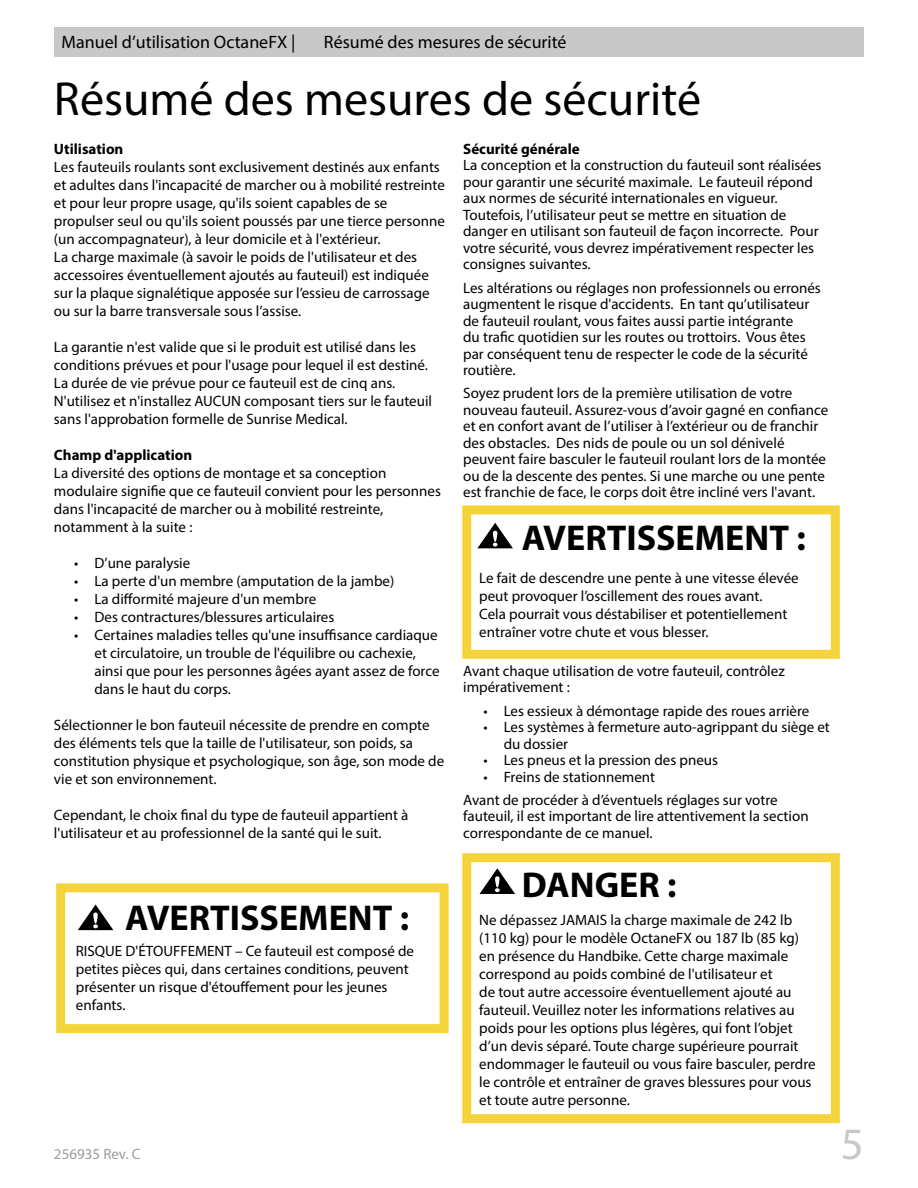
<style>
.page{position:relative;width:918px;height:1188px;background:#fff}
.page>*{position:absolute;margin:0;border:0;box-sizing:border-box;transform-origin:0 0}
.t1{font:48px "Myriad Pro";color:#000}
.t2{font:45px "Myriad Pro";color:#c9c8c8}
.t3{font:700 36px "Myriad Pro";color:#000}
.t4{font:18px "Myriad Pro";color:#000}
.t5{font:15px/18px "Myriad Pro";color:#000}
.t6{font:700 15px "Myriad Pro";color:#000}
.t7{font:15px "Myriad Pro";color:#9b9b9a}
</style>
<div class="page">
<div style="left:54px;top:27px;width:810px;height:29px;background:#c9c8c8"></div>
<svg style="left:56px;top:883px;width:393px;height:150px"></svg>
<svg style="left:78px;top:904px;width:35px;height:26px"></svg>
<svg style="left:462px;top:505px;width:378px;height:154px"></svg>
<svg style="left:477px;top:523px;width:36px;height:25px"></svg>
<svg style="left:462px;top:853px;width:378px;height:270px"></svg>
<svg style="left:480px;top:868px;width:35px;height:26px"></svg>
<p class="t4" style="left:62px;top:33px;width:235px">Manuel d’utilisation OctaneFX |</p>
<h1 class="t1" style="left:54px;top:75px;width:649px">Résumé des mesures de sécurité</h1>
<p class="t4" style="left:324px;top:33px;width:244px">Résumé des mesures de sécurité</p>
<p class="t6" style="left:54px;top:143px;width:71px">Utilisation</p>
<p class="t5" style="left:54px;top:158px;width:392px">Les fauteuils roulants sont exclusivement destinés aux enfants et adultes dans l'incapacité de marcher ou à mobilité restreinte et pour leur propre usage, qu'ils soient capables de se propulser seul ou qu'ils soient poussés par une tierce personne (un accompagnateur), à leur domicile et à l'extérieur.<br>La charge maximale (à savoir le poids de l'utilisateur et des accessoires éventuellement ajoutés au fauteuil) est indiquée sur la plaque signalétique apposée sur l’essieu de carrossage ou sur la barre transversale sous l’assise.</p>
<p class="t5" style="left:54px;top:338px;width:380px">La garantie n'est valide que si le produit est utilisé dans les conditions prévues et pour l'usage pour lequel il est destiné.<br>La durée de vie prévue pour ce fauteuil est de cinq ans.<br>N'utilisez et n'installez AUCUN composant tiers sur le fauteuil sans l'approbation formelle de Sunrise Medical.</p>
<p class="t6" style="left:54px;top:449px;width:140px">Champ d'application</p>
<p class="t5" style="left:54px;top:464px;width:388px">La diversité des options de montage et sa conception modulaire signifie que ce fauteuil convient pour les personnes dans l'incapacité de marcher ou à mobilité restreinte, notamment à la suite :</p>
<p class="t5" style="left:74px;top:554px;width:118px">• D’une paralysie</p>
<p class="t5" style="left:74px;top:572px;width:322px">• La perte d'un membre (amputation de la jambe)</p>
<p class="t5" style="left:74px;top:590px;width:244px">• La difformité majeure d'un membre</p>
<p class="t5" style="left:74px;top:608px;width:262px">• Des contractures/blessures articulaires</p>
<p class="t5" style="left:94px;top:626px;width:347px;text-indent:-20px">• Certaines maladies telles qu'une insuffisance cardiaque et circulatoire, un trouble de l'équilibre ou cachexie, ainsi que pour les personnes âgées ayant assez de force dans le haut du corps.</p>
<p class="t5" style="left:54px;top:716px;width:392px">Sélectionner le bon fauteuil nécessite de prendre en compte des éléments tels que la taille de l'utilisateur, son poids, sa constitution physique et psychologique, son âge, son mode de vie et son environnement.</p>
<p class="t5" style="left:54px;top:806px;width:356px">Cependant, le choix final du type de fauteuil appartient à l'utilisateur et au professionnel de la santé qui le suit.</p>
<h3 class="t3" style="left:125px;top:904px;width:285px">AVERTISSEMENT :</h3>
<p class="t5" style="left:76px;top:943px;width:340px">RISQUE D'ÉTOUFFEMENT – Ce fauteuil est composé de petites pièces qui, dans certaines conditions, peuvent présenter un risque d'étouffement pour les jeunes enfants.</p>
<p class="t7" style="left:54px;top:1146px;width:88px">256935 Rev. C</p>
<p class="t6" style="left:463px;top:143px;width:118px">Sécurité générale</p>
<p class="t5" style="left:463px;top:158px;width:360px;line-height:16.5px">La conception et la construction du fauteuil sont réalisées pour garantir une sécurité maximale. Le fauteuil répond aux normes de sécurité internationales en vigueur.<br>Toutefois, l’utilisateur peut se mettre en situation de danger en utilisant son fauteuil de façon incorrecte. Pour votre sécurité, vous devrez impérativement respecter les consignes suivantes.</p>
<p class="t5" style="left:463px;top:280px;width:359px;line-height:16.5px">Les altérations ou réglages non professionnels ou erronés augmentent le risque d'accidents. En tant qu’utilisateur de fauteuil roulant, vous faites aussi partie intégrante<br>du trafic quotidien sur les routes ou trottoirs. Vous êtes par conséquent tenu de respecter le code de la sécurité routière.</p>
<p class="t5" style="left:463px;top:386px;width:367px;line-height:16.5px">Soyez prudent lors de la première utilisation de votre nouveau fauteuil. Assurez-vous d’avoir gagné en confiance et en confort avant de l’utiliser à l’extérieur ou de franchir des obstacles. Des nids de poule ou un sol dénivelé peuvent faire basculer le fauteuil roulant lors de la montée ou de la descente des pentes. Si une marche ou une pente est franchie de face, le corps doit être incliné vers l'avant.</p>
<h3 class="t3" style="left:522px;top:524px;width:285px">AVERTISSEMENT :</h3>
<p class="t5" style="left:479px;top:570px;width:321px">Le fait de descendre une pente à une vitesse élevée peut provoquer l’oscillement des roues avant.<br>Cela pourrait vous déstabiliser et potentiellement entraîner votre chute et vous blesser.</p>
<p class="t5" style="left:463px;top:663px;width:323px;line-height:16.5px">Avant chaque utilisation de votre fauteuil, contrôlez impérativement :</p>
<p class="t5" style="left:483px;top:702px;width:327px">• Les essieux à démontage rapide des roues arrière</p>
<p class="t5" style="left:504px;top:719px;width:328px;line-height:16.5px;text-indent:-20px">• Les systèmes à fermeture auto-agrippant du siège et du dossier</p>
<p class="t5" style="left:483px;top:752px;width:236px">• Les pneus et la pression des pneus</p>
<p class="t5" style="left:463px;top:766px;width:316px;line-height:23.2px;text-indent:20px">• Freins de stationnement<br>Avant de procéder à d’éventuels réglages sur votre</p>
<p class="t5" style="left:463px;top:809px;width:347px;line-height:16.5px">fauteuil, il est important de lire attentivement la section correspondante de ce manuel.</p>
<h3 class="t3" style="left:522px;top:871px;width:156px">DANGER :</h3>
<p class="t5" style="left:479px;top:911px;width:338px">Ne dépassez JAMAIS la charge maximale de 242 lb (110 kg) pour le modèle OctaneFX ou 187 lb (85 kg) en présence du Handbike. Cette charge maximale correspond au poids combiné de l'utilisateur et<br>de tout autre accessoire éventuellement ajouté au fauteuil. Veuillez noter les informations relatives au poids pour les options plus légères, qui font l’objet d’un devis séparé. Toute charge supérieure pourrait endommager le fauteuil ou vous faire basculer, perdre le contrôle et entraîner de graves blessures pour vous et toute autre personne.</p>
<h2 class="t2" style="left:841px;top:1122px;width:25px">5</h2>
</div>
